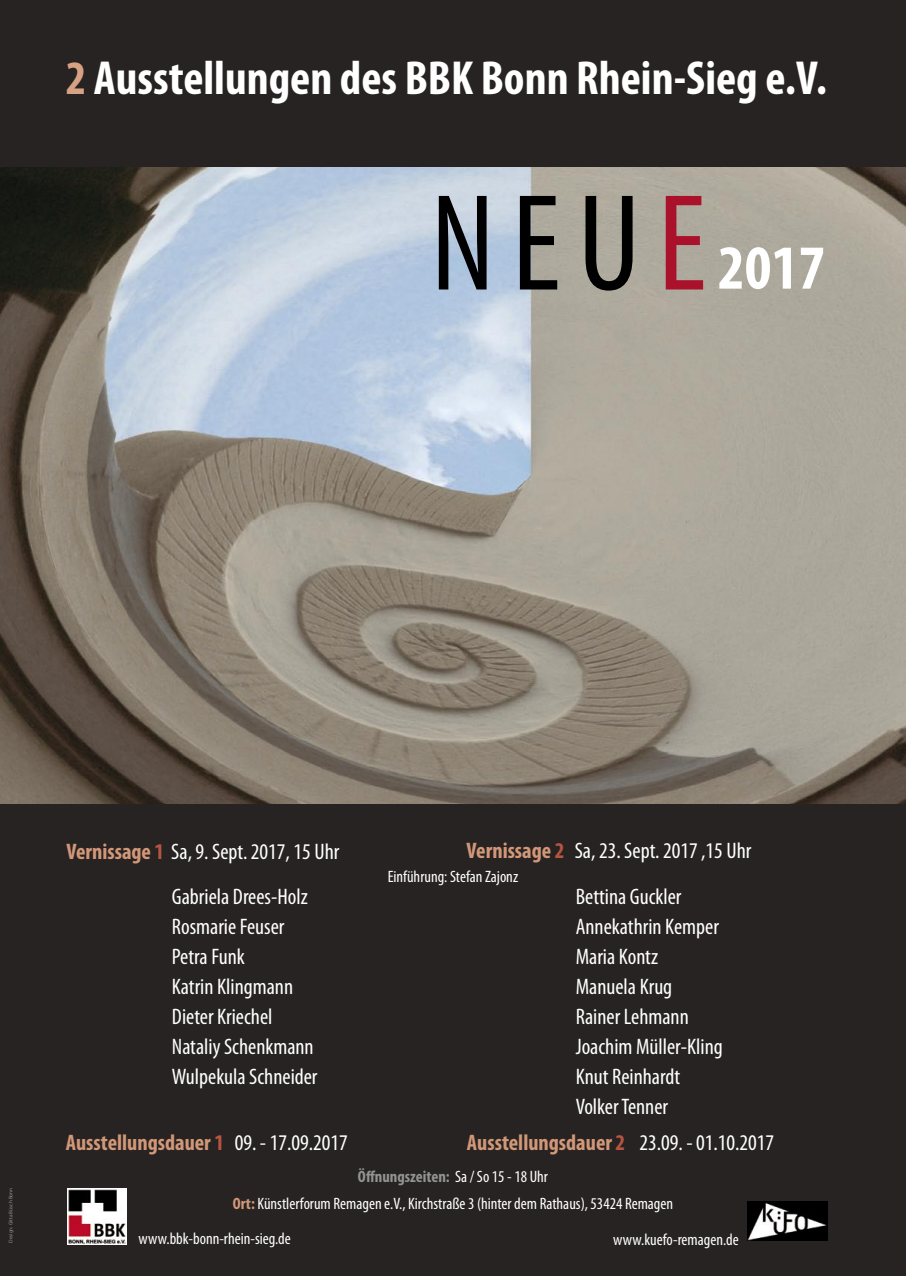
<style>
.page{position:relative;width:906px;height:1276px;background:#fff}
.page>*{position:absolute;margin:0;border:0;box-sizing:border-box;transform-origin:0 0}
.t1{font:condensed 138.75px "Myriad Pro";color:#000}
.t2{font:700 condensed 63px "Myriad Pro";color:#fff}
.t3{font:700 condensed 48px "Myriad Pro";color:#fff}
.t4{font:condensed 22.5px "Myriad Pro";color:#fff}
.t5{font:700 condensed 22.5px "Myriad Pro";color:#d19778}
.t6{font:condensed 16.5px "Myriad Pro";color:#fff}
.t7{font:700 condensed 16.5px "Myriad Pro";color:#939393}
.t8{font:5.25px "Myriad Pro";color:#939393}
.s1{color:#d6a283}
.s2{color:#a9122a}
.s3{font-weight:700;color:#d19778}
.s4{font-weight:700;color:#b75541}
.s5{color:#b75541}
.s6{font-weight:400;color:#fff}
</style>
<div class="page">
<img style="left:0;top:166px;width:906px;height:638px">
<div style="left:0;top:804px;width:906px;height:472px;background:#272322"></div>
<div style="left:0;top:0;width:906px;height:166px;background:#272322"></div>
<img style="left:68px;top:1188px;width:58px;height:57px">
<img style="left:747px;top:1201px;width:80px;height:39px">
<p class="t3" style="left:66px;top:52px;width:763px"><span class="s1">2</span> Ausstellungen des BBK Bonn Rhein-Sieg e.V.</p>
<p class="t1" style="left:430px;top:169px;width:278px">NEU<span class="s2">E</span></p>
<p class="t2" style="left:718px;top:233px;width:109px">2017</p>
<p class="t8" style="left:8px;top:1242px;width:56px;rotate:-90deg">Design: Gitta Büsch Bonn</p>
<p class="t4" style="left:66px;top:839px;width:274px"><span class="s3">Vernissage</span> <span class="s4">1</span> Sa, 9. Sept. 2017, 15 Uhr</p>
<p class="t4" style="left:466px;top:839px;width:286px"><span class="s3">Vernissage</span> <span class="s4">2</span> Sa, 23. Sept. 2017 ,15 Uhr</p>
<p class="t4" style="left:172px;top:884px;width:137px">Gabriela Drees-Holz</p>
<p class="t4" style="left:172px;top:914px;width:114px">Rosmarie Feuser</p>
<p class="t4" style="left:172px;top:944px;width:74px">Petra Funk</p>
<p class="t4" style="left:172px;top:974px;width:123px">Katrin Klingmann</p>
<p class="t4" style="left:172px;top:1004px;width:102px">Dieter Kriechel</p>
<p class="t4" style="left:172px;top:1034px;width:143px">Nataliy Schenkmann</p>
<p class="t4" style="left:172px;top:1064px;width:147px">Wulpekula Schneider</p>
<p class="t6" style="left:388px;top:868px;width:132px">Einführung: Stefan Zajonz</p>
<p class="t4" style="left:576px;top:884px;width:107px">Bettina Guckler</p>
<p class="t4" style="left:576px;top:914px;width:145px">Annekathrin Kemper</p>
<p class="t4" style="left:576px;top:944px;width:84px">Maria Kontz</p>
<p class="t4" style="left:576px;top:974px;width:98px">Manuela Krug</p>
<p class="t4" style="left:576px;top:1004px;width:115px">Rainer Lehmann</p>
<p class="t4" style="left:576px;top:1034px;width:149px">Joachim Müller-Kling</p>
<p class="t4" style="left:576px;top:1064px;width:106px">Knut Reinhardt</p>
<p class="t4" style="left:576px;top:1094px;width:94px">Volker Tenner</p>
<p class="t5" style="left:66px;top:1130px;width:283px">Ausstellungsdauer <span class="s5">1</span> <span class="s6">09. - 17.09.2017</span></p>
<p class="t5" style="left:467px;top:1129px;width:309px">Ausstellungsdauer <span class="s5">2</span> <span class="s6">23.09. - 01.10.2017</span></p>
<p class="t7" style="left:358px;top:1167px;width:192px">Öffnungszeiten: <span class="s6">Sa / So 15 - 18 Uhr</span></p>
<p class="t6" style="left:233px;top:1194px;width:442px"><span class="s3">Ort:</span> Künstlerforum Remagen e.V., Kirchstraße 3 (hinter dem Rathaus), 53424 Remagen</p>
<p class="t6" style="left:139px;top:1229px;width:154px">www.bbk-bonn-rhein-sieg.de</p>
<p class="t6" style="left:613px;top:1230px;width:127px">www.kuefo-remagen.de</p>
</div>
